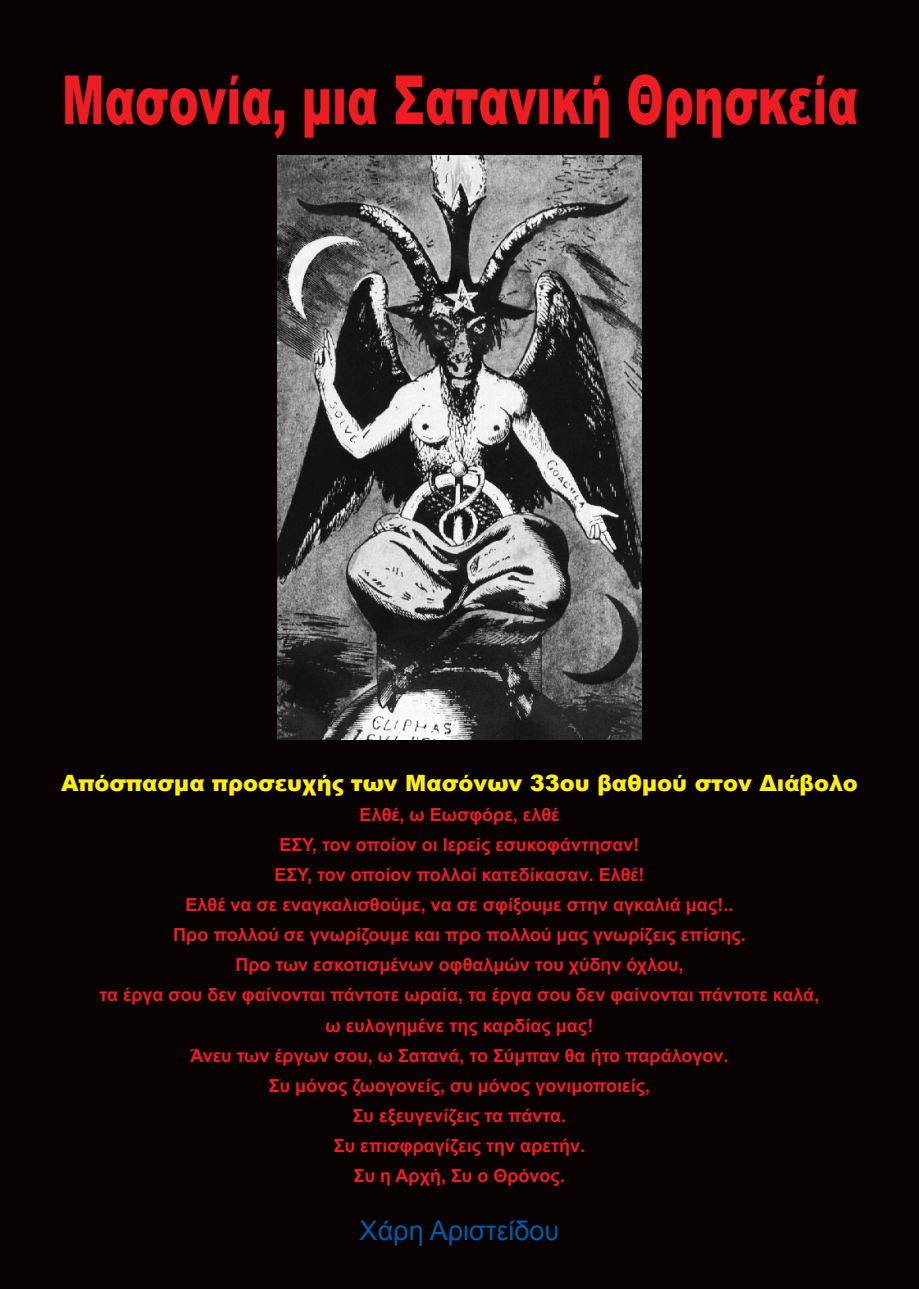
<style>
.page{position:relative;width:919px;height:1289px;background:#fff}
.page>*{position:absolute;margin:0;border:0;box-sizing:border-box;transform-origin:0 0}
.t1{font:900 67.5px "Arial";color:#ee1d23;scale:.67 1}
.t2{font:27px "Arial";color:#015aaa}
.t3{font:900 22.5px "Arial";color:#fff101}
.t4{font:700 18px/30.2px "Arial";color:#ee1d23;text-align:center}
</style>
<div class="page">
<div style="left:0;top:0;width:918px;height:1288px;background:#080302"></div>
<img style="left:277px;top:155px;width:364px;height:584px">
<h1 class="t1" style="left:62px;top:51px;width:1189px">Μασονία, μια Σατανική Θρησκεία</h1>
<p class="t3" style="left:61px;top:766px;width:798px">Απόσπασμα προσευχής των Μασόνων 33ου βαθμού στον Διάβολο</p>
<p class="t4" style="left:100px;top:800px;width:721px">Ελθέ, ω Εωσφόρε, ελθέ<br>ΕΣΥ, τον οποίον οι Ιερείς εσυκοφάντησαν!<br>ΕΣΥ, τον οποίον πολλοί κατεδίκασαν. Ελθέ!<br>Ελθέ να σε εναγκαλισθούμε, να σε σφίξουμε στην αγκαλιά μας!..<br>Προ πολλού σε γνωρίζουμε και προ πολλού μας γνωρίζεις επίσης.<br>Προ των εσκοτισμένων οφθαλμών του χύδην όχλου,<br>τα έργα σου δεν φαίνονται πάντοτε ωραία, τα έργα σου δεν φαίνονται πάντοτε καλά, ω ευλογημένε της καρδίας μας!<br>Άνευ των έργων σου, ω Σατανά, το Σύμπαν θα ήτο παράλογον.<br>Συ μόνος ζωογονείς, συ μόνος γονιμοποιείς,<br>Συ εξευγενίζεις τα πάντα.<br>Συ επισφραγίζεις την αρετήν.<br>Συ η Αρχή, Συ ο Θρόνος.</p>
<h2 class="t2" style="left:359px;top:1212px;width:201px">Χάρη Αριστείδου</h2>
</div>
